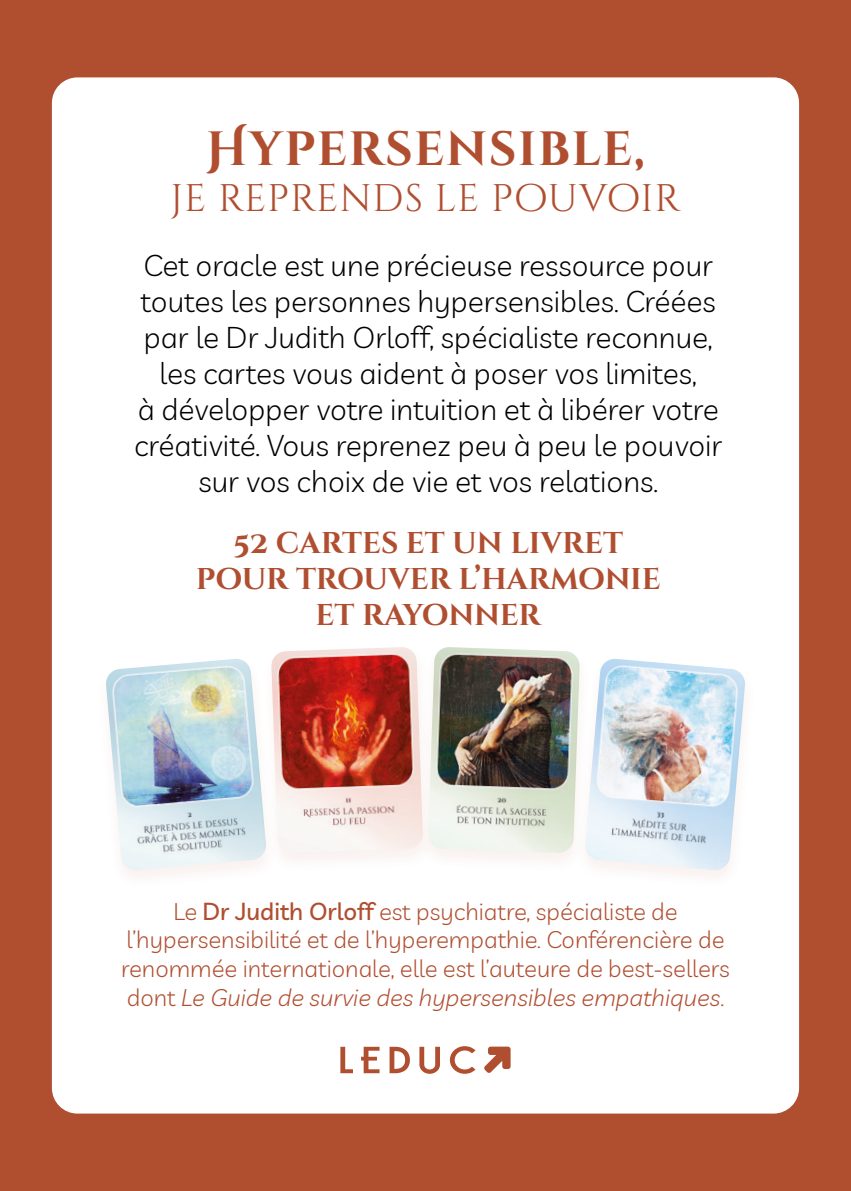
<style>
.page{position:relative;width:851px;height:1191px;background:#fff}
.page>*{position:absolute;margin:0;border:0;box-sizing:border-box;transform-origin:0 0}
.t1{font:700 48px "Cinzel Decorative";letter-spacing:.025em;color:#b04e30}
.t2{font:38.4px "Cinzel Decorative";letter-spacing:.02em;color:#b04e30}
.t3{font:300 30px/36px "Livvic";color:#000;text-align:center}
.t4{font:700 30px/36px "Cinzel Decorative";letter-spacing:-.005em;color:#b04e30;text-align:center}
.t5{font:300 24px/28.8px "Livvic";color:#b04e30;text-align:center}
.s1{font-weight:500}
.s2{font-style:italic}
</style>
<div class="page">
<div style="left:0;top:0;width:850px;height:1191px;background:#b04e30"></div>
<div style="left:52px;top:77px;width:747px;height:1036px;background:#fff;border-radius:26px"></div>
<svg style="left:340px;top:1046px;width:13px;height:27px"></svg>
<svg style="left:361px;top:1046px;width:18px;height:27px"></svg>
<svg style="left:389px;top:1046px;width:21px;height:27px"></svg>
<svg style="left:419px;top:1046px;width:21px;height:27px"></svg>
<svg style="left:450px;top:1046px;width:25px;height:27px"></svg>
<svg style="left:484px;top:1046px;width:26px;height:27px"></svg>
<img style="left:106px;top:659px;width:154px;height:211px">
<img style="left:271px;top:647px;width:146px;height:206px">
<img style="left:592px;top:659px;width:153px;height:211px">
<div style="left:417px;top:643px;width:175px;height:230px;background:#b04e30;opacity:.08"></div>
<img style="left:428px;top:647px;width:151px;height:206px">
<p class="t1" style="left:206px;top:119px;width:440px">Hypersensible,</p>
<p class="t2" style="left:170px;top:175px;width:511px">JE REPRENDS LE POUVOIR</p>
<p class="t3" style="left:134px;top:245px;width:590px">Cet oracle est une précieuse ressource pour toutes les personnes hypersensibles. Créées par le Dr Judith Orloff, spécialiste reconnue, les cartes vous aident à poser vos limites,<br>à développer votre intuition et à libérer votre créativité. Vous reprenez peu à peu le pouvoir sur vos choix de vie et vos relations.</p>
<p class="t4" style="left:196px;top:526px;width:466px">52 cartes et un livret pour trouver l’harmonie et rayonner</p>
<p class="t5" style="left:121px;top:895px;width:610px">Le <span class="s1">Dr Judith Orloff</span> est psychiatre, spécialiste de l’hypersensibilité et de l’hyperempathie. Conférencière de renommée internationale, elle est l’auteure de best-sellers dont <span class="s2">Le Guide de survie des hypersensibles empathiques</span>.</p>
</div>
